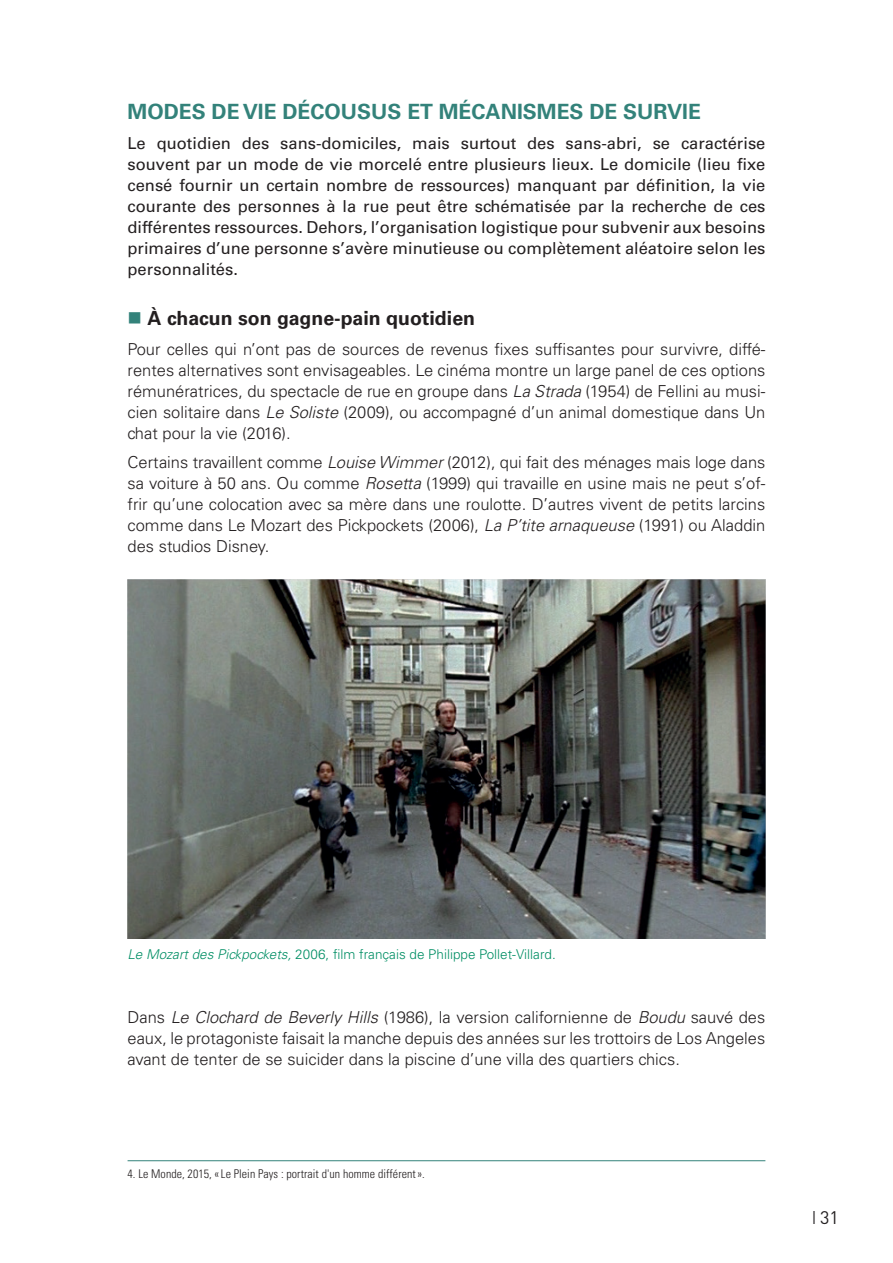
<style>
.page{position:relative;width:893px;height:1263px;background:#fff}
.page>*{position:absolute;margin:0;border:0;box-sizing:border-box;transform-origin:0 0}
.t1{font:700 21px "Univers LT Std";color:#33827a}
.t2{font:700 19.5px "Univers LT Std";color:#231f20}
.t3{font:18px "DIN";color:#231f20}
.t4{font:300 16.5px/21px "Univers LT Std";color:#231f20;text-align:justify}
.t5{font:16.5px/21px "Univers LT Std";color:#231f20;text-align:justify}
.t6{font:300 13.5px "Univers LT Std";color:#008e64}
.t7{font:300 condensed 12px "Univers LT Std";letter-spacing:.005em;color:#231f20}
.s1{color:#33827a}
.s2{font-style:italic}
.s3{font-family:"Univers LT Std";font-weight:300;font-stretch:condensed}
</style>
<div class="page">
<hr style="left:128px;top:1160px;width:637px;height:1px;background:#33827a">
<img style="left:128px;top:579px;width:637px;height:359px">
<p class="t1" style="left:128px;top:100px;width:575px">MODES DE VIE DÉCOUSUS ET MÉCANISMES DE SURVIE</p>
<p class="t5" style="left:128px;top:133px;width:639px">Le quotidien des sans-domiciles, mais surtout des sans-abri, se caractérise souvent par un mode de vie morcelé entre plusieurs lieux. Le domicile (lieu fixe censé fournir un certain nombre de ressources) manquant par définition, la vie courante des personnes à la rue peut être schématisée par la recherche de ces différentes ressources. Dehors, l’organisation logistique pour subvenir aux besoins primaires d’une personne s’avère minutieuse ou complètement aléatoire selon les personnalités.</p>
<p class="t2" style="left:128px;top:307px;width:349px"><span class="s1">■</span> À chacun son gagne-pain quotidien</p>
<p class="t4" style="left:128px;top:339px;width:639px">Pour celles qui n’ont pas de sources de revenus fixes suffisantes pour survivre, diffé&shy;rentes alternatives sont envisageables. Le cinéma montre un large panel de ces options rémunératrices, du spectacle de rue en groupe dans <span class="s2">La Strada</span> (1954) de Fellini au musi&shy;cien solitaire dans <span class="s2">Le Soliste</span> (2009), ou accompagné d’un animal domestique dans Un chat pour la vie (2016).</p>
<p class="t4" style="left:128px;top:452px;width:639px">Certains travaillent comme <span class="s2">Louise Wimmer</span> (2012), qui fait des ménages mais loge dans sa voiture à 50 ans. Ou comme <span class="s2">Rosetta</span> (1999) qui travaille en usine mais ne peut s’of&shy;frir qu’une colocation avec sa mère dans une roulotte. D’autres vivent de petits larcins comme dans Le Mozart des Pickpockets (2006), <span class="s2">La P’tite arnaqueuse</span> (1991) ou Aladdin des studios Disney.</p>
<p class="t6" style="left:128px;top:946px;width:430px"><span class="s2">Le Mozart des Pickpockets,</span> 2006, film français de Philippe Pollet-Villard.</p>
<p class="t4" style="left:128px;top:1007px;width:639px">Dans <span class="s2">Le Clochard de Beverly Hills</span> (1986), la version californienne de <span class="s2">Boudu</span> sauvé des eaux, le protagoniste faisait la manche depuis des années sur les trottoirs de Los Angeles avant de tenter de se suicider dans la piscine d’une villa des quartiers chics.</p>
<p class="t7" style="left:128px;top:1167px;width:299px">4. Le Monde, 2015, «Le Plein Pays : portrait d'un homme différent».</p>
<p class="t3" style="left:812px;top:1206px;width:28px"><span class="s3">l</span> 31</p>
</div>
